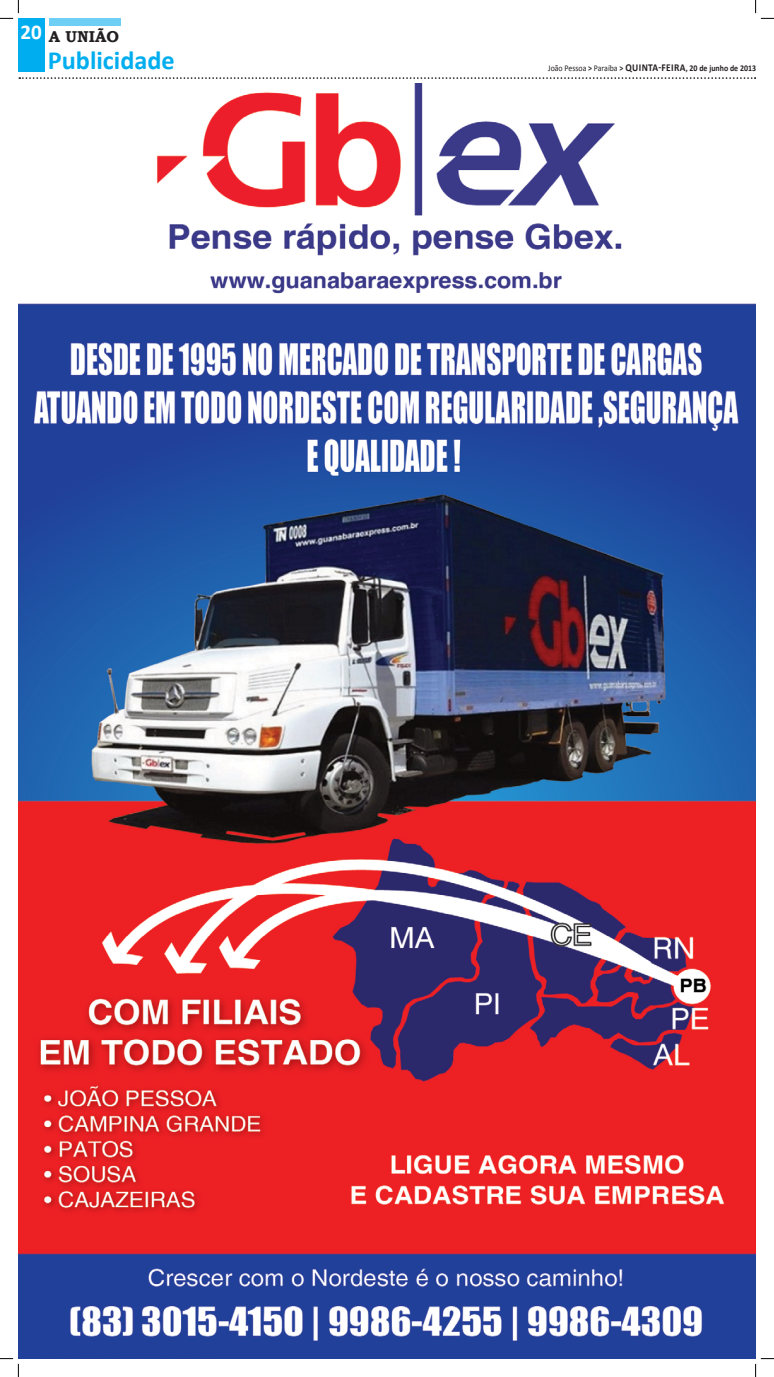
<style>
.page{position:relative;width:774px;height:1377px;background:#fff}
.page>*{position:absolute;margin:0;border:0;box-sizing:border-box;transform-origin:0 0}
.t1{font:700 26.25px "Calibri";color:#00aeef}
.t2{font:700 15.75px "Bookman Old Style";color:#231f20}
.t3{font:700 8.75px "Calibri";color:#231f20;scale:.9 1}
.s1{font-weight:400}
.s2{font-size:10.5px}
</style>
<div class="page">
<img style="left:18px;top:83px;width:737px;height:1275px">
<div style="left:19px;top:19px;width:26px;height:53px;background:#00aeef"></div>
<div style="left:49px;top:18px;width:72px;height:8px;background:#6dcff6"></div>
<svg style="left:19px;top:77px;width:736px;height:2px"></svg>
<svg style="left:0;top:0;width:19px;height:19px"></svg>
<svg style="left:0;top:1357px;width:19px;height:19px"></svg>
<svg style="left:755px;top:0;width:18px;height:19px"></svg>
<svg style="left:754px;top:1357px;width:19px;height:19px"></svg>
<p class="t2" style="left:21px;top:25px;width:100px"><sup>20</sup> A UNIÃO</p>
<p class="t1" style="left:48px;top:44px;width:128px">Publicidade</p>
<p class="t3" style="left:548px;top:62px;width:232px"><span class="s1">João Pessoa</span> &gt; <span class="s1">Paraíba</span> &gt; <span class="s2">QUINTA-FEIRA</span>, 20 de junho de 2013</p>
</div>
